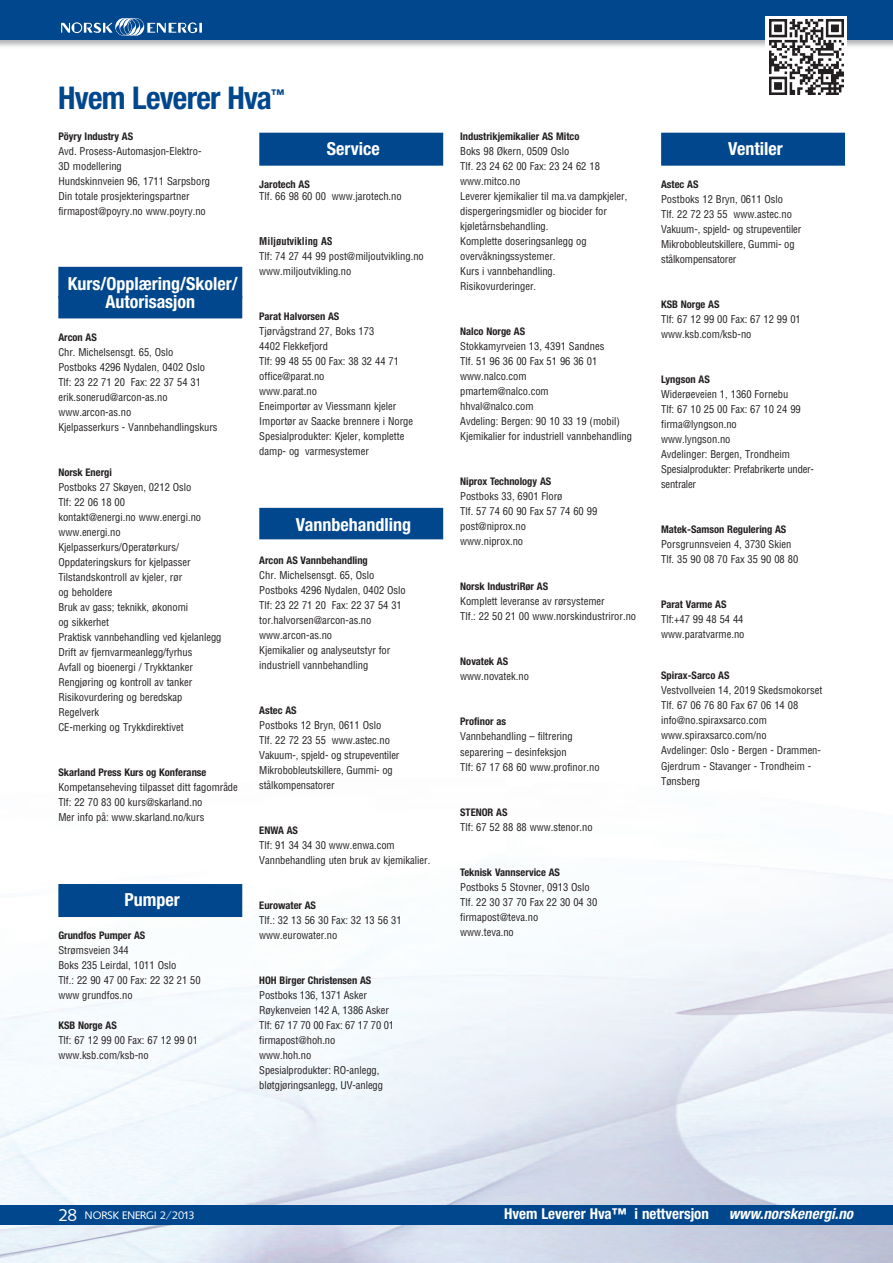
<style>
.page{position:relative;width:893px;height:1263px;background:#fff}
.page>*{position:absolute;margin:0;border:0;box-sizing:border-box;transform-origin:0 0}
.t1{font:700 condensed 31.35px "Helvetica Neue";letter-spacing:-.025em;color:#01478d}
.t2{font:700 condensed 18px/18px "Helvetica Neue";color:#fff;text-align:center}
.t3{font:16.5px "Saxony";color:#fff}
.t4{font:700 condensed 15px "Helvetica Neue";color:#fff}
.t5{font:italic 700 condensed 15px "Helvetica Neue";color:#fff}
.t6{font:700 condensed 13.5px "Helvetica Neue";color:#01478d}
.t7{font:condensed 10.5px/15px "Helvetica LT Std";color:#231f20}
.t8{font:700 condensed 10.5px "Helvetica Neue";color:#231f20}
.t9{font:10.5px "Saxony";color:#fff}
.t10{font:700 condensed 10.5px "Helvetica LT Std";color:#231f20}
</style>
<div class="page">
<img style="left:0;top:864px;width:893px;height:399px">
<div style="left:0;top:1205px;width:893px;height:19px;background:#01478d"></div>
<div style="left:0;top:0;width:893px;height:40px;background:#01478d"></div>
<div style="left:58px;top:267px;width:184px;height:31px;background:#01478d"></div>
<div style="left:58px;top:296px;width:184px;height:22px;background:#01478d"></div>
<div style="left:58px;top:884px;width:184px;height:33px;background:#01478d"></div>
<div style="left:259px;top:133px;width:184px;height:33px;background:#01478d"></div>
<div style="left:259px;top:508px;width:184px;height:31px;background:#01478d"></div>
<div style="left:661px;top:133px;width:184px;height:33px;background:#01478d"></div>
<svg style="left:61px;top:18px;width:141px;height:18px"></svg>
<div style="left:766px;top:16px;width:81px;height:82px;background:#fff"></div>
<img style="left:769px;top:20px;width:75px;height:74px">
<h1 class="t1" style="left:58px;top:86px;width:215px">Hvem Leverer Hva</h1>
<p class="t6" style="left:271px;top:90px;width:15px">™</p>
<p class="t8" style="left:58px;top:133px;width:76px">Pöyry Industry AS</p>
<p class="t7" style="left:58px;top:145px;width:153px">Avd. Prosess-Automasjon-Elektro-<br>3D modellering<br>Hundskinnveien 96, 1711 Sarpsborg<br>Din totale prosjekteringspartner firmapost@poyry.no www.poyry.no</p>
<h2 class="t2" style="left:327px;top:141px;width:54px">Service</h2>
<p class="t8" style="left:259px;top:181px;width:52px">Jarotech AS</p>
<p class="t7" style="left:259px;top:189px;width:144px">Tlf. 66 98 60 00 www.jarotech.no</p>
<p class="t10" style="left:259px;top:237px;width:75px">Miljøutvikling AS</p>
<p class="t7" style="left:259px;top:249px;width:166px">Tlf: 74 27 44 99 post@miljoutvikling.no www.miljoutvikling.no</p>
<p class="t8" style="left:259px;top:312px;width:82px">Parat Halvorsen AS</p>
<p class="t7" style="left:259px;top:324px;width:155px">Tjørvågstrand 27, Boks 173<br>4402 Flekkefjord<br>Tlf: 99 48 55 00 Fax: 38 32 44 71 office@parat.no<br>www.parat.no<br>Eneimportør av Viessmann kjeler<br>Importør av Saacke brennere i Norge<br>Spesialprodukter: Kjeler, komplette damp- og varmesystemer</p>
<h2 class="t2" style="left:68px;top:276px;width:171px">Kurs/Opplæring/Skoler/<br>Autorisasjon</h2>
<p class="t8" style="left:58px;top:333px;width:40px">Arcon AS</p>
<p class="t7" style="left:58px;top:345px;width:161px">Chr. Michelsensgt. 65, Oslo<br>Postboks 4296 Nydalen, 0402 Oslo<br>Tlf: 23 22 71 20 Fax: 22 37 54 31 erik.sonerud@arcon-as.no www.arcon-as.no<br>Kjelpasserkurs - Vannbehandlingskurs</p>
<p class="t8" style="left:58px;top:468px;width:55px">Norsk Energi</p>
<p class="t7" style="left:58px;top:480px;width:165px">Postboks 27 Skøyen, 0212 Oslo<br>Tlf: 22 06 18 00<br>kontakt@energi.no www.energi.no www.energi.no<br>Kjelpasserkurs/Operatørkurs/<br>Oppdateringskurs for kjelpasser<br>Tilstandskontroll av kjeler, rør<br>og beholdere<br>Bruk av gass; teknikk, økonomi<br>og sikkerhet<br>Praktisk vannbehandling ved kjelanlegg<br>Drift av fjernvarmeanlegg/fyrhus<br>Avfall og bioenergi / Trykktanker<br>Rengjøring og kontroll av tanker<br>Risikovurdering og beredskap<br>Regelverk<br>CE-merking og Trykkdirektivet</p>
<p class="t8" style="left:58px;top:768px;width:150px">Skarland Press Kurs og Konferanse</p>
<p class="t7" style="left:58px;top:780px;width:181px">Kompetanseheving tilpasset ditt fagområde<br>Tlf: 22 70 83 00 kurs@skarland.no<br>Mer info på: www.skarland.no/kurs</p>
<h2 class="t2" style="left:296px;top:517px;width:117px">Vannbehandling</h2>
<p class="t8" style="left:259px;top:556px;width:110px">Arcon AS Vannbehandling</p>
<p class="t7" style="left:259px;top:568px;width:148px">Chr. Michelsensgt. 65, Oslo<br>Postboks 4296 Nydalen, 0402 Oslo<br>Tlf: 23 22 71 20 Fax: 22 37 54 31 tor.halvorsen@arcon-as.no www.arcon-as.no<br>Kjemikalier og analyseutstyr for industriell vannbehandling</p>
<p class="t8" style="left:259px;top:706px;width:39px">Astec AS</p>
<p class="t7" style="left:259px;top:718px;width:142px">Postboks 12 Bryn, 0611 Oslo<br>Tlf. 22 72 23 55 www.astec.no<br>Vakuum-, spjeld- og strupeventiler<br>Mikrobobleutskillere, Gummi- og stålkompensatorer</p>
<p class="t8" style="left:259px;top:826px;width:40px">ENWA AS</p>
<p class="t7" style="left:259px;top:838px;width:173px">Tlf: 91 34 34 30 www.enwa.com<br>Vannbehandling uten bruk av kjemikalier.</p>
<p class="t8" style="left:259px;top:901px;width:58px">Eurowater AS</p>
<p class="t7" style="left:259px;top:913px;width:144px">Tlf.: 32 13 56 30 Fax: 32 13 56 31 www.eurowater.no</p>
<p class="t8" style="left:259px;top:976px;width:114px">HOH Birger Christensen AS</p>
<p class="t7" style="left:259px;top:988px;width:136px">Postboks 136, 1371 Asker<br>Røykenveien 142 A, 1386 Asker<br>Tlf: 67 17 70 00 Fax: 67 17 70 01 firmapost@hoh.no<br>www.hoh.no<br>Spesialprodukter: RO-anlegg, bløtgjøringsanlegg, UV-anlegg</p>
<h2 class="t2" style="left:125px;top:892px;width:57px">Pumper</h2>
<p class="t8" style="left:58px;top:932px;width:88px">Grundfos Pumper AS</p>
<p class="t7" style="left:58px;top:944px;width:144px">Strømsveien 344<br>Boks 235 Leirdal, 1011 Oslo<br>Tlf.: 22 90 47 00 Fax: 22 32 21 50 www grundfos.no</p>
<p class="t8" style="left:58px;top:1022px;width:60px">KSB Norge AS</p>
<p class="t7" style="left:58px;top:1034px;width:141px">Tlf: 67 12 99 00 Fax: 67 12 99 01 www.ksb.com/ksb-no</p>
<p class="t8" style="left:460px;top:133px;width:121px">Industrikjemikalier AS Mitco</p>
<p class="t7" style="left:460px;top:145px;width:169px">Boks 98 Økern, 0509 Oslo<br>Tlf. 23 24 62 00 Fax: 23 24 62 18 www.mitco.no<br>Leverer kjemikalier til ma.va dampkjeler, dispergeringsmidler og biocider for kjøletårnsbehandling.<br>Komplette doseringsanlegg og overvåkningssystemer.<br>Kurs i vannbehandling.<br>Risikovurderinger.</p>
<p class="t8" style="left:460px;top:328px;width:67px">Nalco Norge AS</p>
<p class="t7" style="left:460px;top:340px;width:173px">Stokkamyrveien 13, 4391 Sandnes<br>Tlf. 51 96 36 00 Fax 51 96 36 01 www.nalco.com<br>pmartem@nalco.com<br>hhval@nalco.com<br>Avdeling: Bergen: 90 10 33 19 (mobil)<br>Kjemikalier for industriell vannbehandling</p>
<p class="t8" style="left:460px;top:478px;width:93px">Niprox Technology AS</p>
<p class="t7" style="left:460px;top:490px;width:139px">Postboks 33, 6901 Florø<br>Tlf. 57 74 60 90 Fax 57 74 60 99 post@niprox.no<br>www.niprox.no</p>
<p class="t8" style="left:460px;top:583px;width:89px">Norsk IndustriRør AS</p>
<p class="t7" style="left:460px;top:595px;width:178px">Komplett leveranse av rørsystemer<br>Tlf.: 22 50 21 00 www.norskindustriror.no</p>
<p class="t8" style="left:460px;top:658px;width:49px">Novatek AS</p>
<p class="t7" style="left:460px;top:670px;width:70px">www.novatek.no</p>
<p class="t8" style="left:460px;top:718px;width:47px">Profinor as</p>
<p class="t7" style="left:460px;top:730px;width:141px">Vannbehandling – filtrering separering – desinfeksjon<br>Tlf: 67 17 68 60 www.profinor.no</p>
<p class="t8" style="left:460px;top:808px;width:49px">STENOR AS</p>
<p class="t7" style="left:460px;top:820px;width:134px">Tlf: 67 52 88 88 www.stenor.no</p>
<p class="t8" style="left:460px;top:868px;width:101px">Teknisk Vannservice AS</p>
<p class="t7" style="left:460px;top:880px;width:139px">Postboks 5 Stovner, 0913 Oslo<br>Tlf. 22 30 37 70 Fax 22 30 04 30 firmapost@teva.no<br>www.teva.no</p>
<h2 class="t2" style="left:728px;top:141px;width:56px">Ventiler</h2>
<p class="t8" style="left:661px;top:181px;width:39px">Astec AS</p>
<p class="t7" style="left:661px;top:193px;width:142px">Postboks 12 Bryn, 0611 Oslo<br>Tlf. 22 72 23 55 www.astec.no<br>Vakuum-, spjeld- og strupeventiler<br>Mikrobobleutskillere, Gummi- og stålkompensatorer</p>
<p class="t8" style="left:661px;top:301px;width:60px">KSB Norge AS</p>
<p class="t7" style="left:661px;top:313px;width:141px">Tlf: 67 12 99 00 Fax: 67 12 99 01 www.ksb.com/ksb-no</p>
<p class="t8" style="left:661px;top:376px;width:50px">Lyngson AS</p>
<p class="t7" style="left:661px;top:388px;width:155px">Widerøeveien 1, 1360 Fornebu<br>Tlf: 67 10 25 00 Fax: 67 10 24 99 firma@lyngson.no<br>www.lyngson.no<br>Avdelinger: Bergen, Trondheim<br>Spesialprodukter: Prefabrikerte under - sentraler</p>
<p class="t8" style="left:661px;top:526px;width:127px">Matek-Samson Regulering AS</p>
<p class="t7" style="left:661px;top:538px;width:139px">Porsgrunnsveien 4, 3730 Skien<br>Tlf. 35 90 08 70 Fax 35 90 08 80</p>
<p class="t8" style="left:661px;top:601px;width:67px">Parat Varme AS</p>
<p class="t7" style="left:661px;top:613px;width:85px">Tlf:+47 99 48 54 44 www.paratvarme.no</p>
<p class="t8" style="left:661px;top:672px;width:70px">Spirax-Sarco AS</p>
<p class="t7" style="left:661px;top:684px;width:163px">Vestvollveien 14, 2019 Skedsmokorset<br>Tlf. 67 06 76 80 Fax 67 06 14 08 info@no.spiraxsarco.com www.spiraxsarco.com/no<br>Avdelinger: Oslo - Bergen - Drammen-<br>Gjerdrum - Stavanger - Trondheim -<br>Tønsberg</p>
<h3 class="t3" style="left:58px;top:1205px;width:21px">28</h3>
<h3 class="t4" style="left:504px;top:1208px;width:206px">Hvem Leverer Hva™ i nettversjon</h3>
<h3 class="t5" style="left:729px;top:1208px;width:126px">www.norskenergi.no</h3>
<p class="t9" style="left:85px;top:1209px;width:111px">NORSK ENERGI 2/2013</p>
</div>
